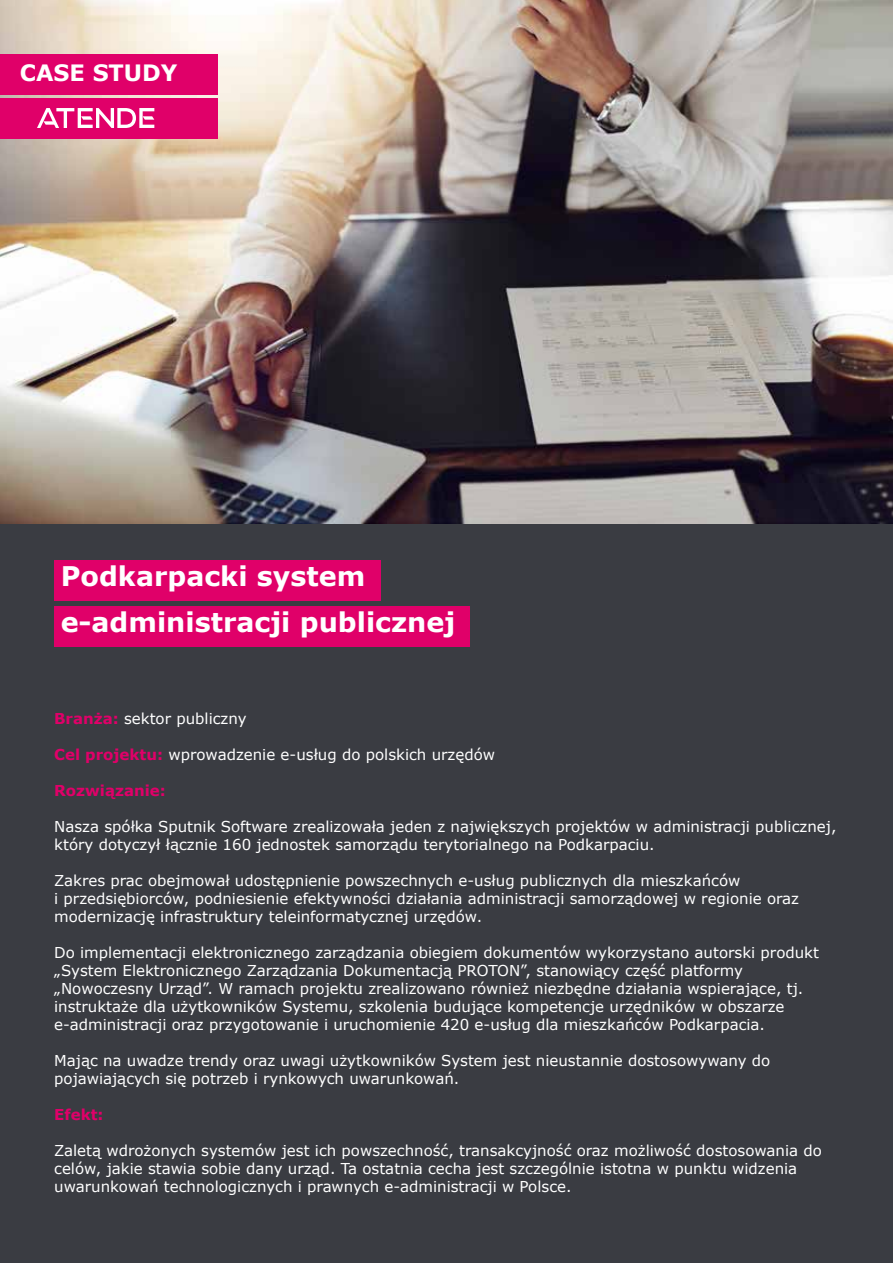
<style>
.page{position:relative;width:893px;height:1263px;background:#fff}
.page>*{position:absolute;margin:0;border:0;box-sizing:border-box;transform-origin:0 0}
.t1{font:700 27px "Verdana";color:#fff}
.t2{font:700 22.5px "Verdana";color:#fff}
.t3{font:15px/18px "Verdana";color:#fff}
.t4{font:700 15px "Verdana";color:#e00069}
.s1{font-weight:700;color:#e00069}
</style>
<div class="page">
<div style="left:0;top:523px;width:893px;height:740px;background:#3a3c42"></div>
<img style="left:0;top:0;width:893px;height:523px">
<div style="left:54px;top:560px;width:327px;height:41px;background:#e00069"></div>
<div style="left:0;top:54px;width:217px;height:40px;background:#e00069"></div>
<div style="left:0;top:98px;width:217px;height:40px;background:#e00069"></div>
<svg style="left:37px;top:108px;width:117px;height:20px"></svg>
<div style="left:54px;top:606px;width:416px;height:40px;background:#e00069"></div>
<h2 class="t2" style="left:20px;top:57px;width:159px">CASE STUDY</h2>
<h1 class="t1" style="left:61px;top:557px;width:306px">Podkarpacki system</h1>
<h1 class="t1" style="left:61px;top:603px;width:396px">e-administracji publicznej</h1>
<p class="t3" style="left:54px;top:709px;width:194px"><span class="s1">Branża:</span> sektor publiczny</p>
<p class="t3" style="left:54px;top:745px;width:442px"><span class="s1">Cel projektu:</span> wprowadzenie e-usług do polskich urzędów</p>
<p class="t4" style="left:54px;top:780px;width:113px">Rozwiązanie:</p>
<p class="t3" style="left:54px;top:817px;width:784px">Nasza spółka Sputnik Software zrealizowała jeden z największych projektów w administracji publicznej, który dotyczył łącznie 160 jednostek samorządu terytorialnego na Podkarpaciu.</p>
<p class="t3" style="left:54px;top:871px;width:746px">Zakres prac obejmował udostępnienie powszechnych e-usług publicznych dla mieszkańców<br>i przedsiębiorców, podniesienie efektywności działania administracji samorządowej w regionie oraz modernizację infrastruktury teleinformatycznej urzędów.</p>
<p class="t3" style="left:54px;top:943px;width:766px">Do implementacji elektronicznego zarządzania obiegiem dokumentów wykorzystano autorski produkt „System Elektronicznego Zarządzania Dokumentacją PROTON”, stanowiący część platformy „Nowoczesny Urząd”. W ramach projektu zrealizowano również niezbędne działania wspierające, tj. instruktaże dla użytkowników Systemu, szkolenia budujące kompetencje urzędników w obszarze e-administracji oraz przygotowanie i uruchomienie 420 e-usług dla mieszkańców Podkarpacia.</p>
<p class="t3" style="left:54px;top:1051px;width:718px">Mając na uwadze trendy oraz uwagi użytkowników System jest nieustannie dostosowywany do pojawiających się potrzeb i rynkowych uwarunkowań.</p>
<p class="t4" style="left:54px;top:1104px;width:51px">Efekt:</p>
<p class="t3" style="left:54px;top:1141px;width:769px">Zaletą wdrożonych systemów jest ich powszechność, transakcyjność oraz możliwość dostosowania do celów, jakie stawia sobie dany urząd. Ta ostatnia cecha jest szczególnie istotna w punktu widzenia uwarunkowań technologicznych i prawnych e-administracji w Polsce.</p>
</div>
